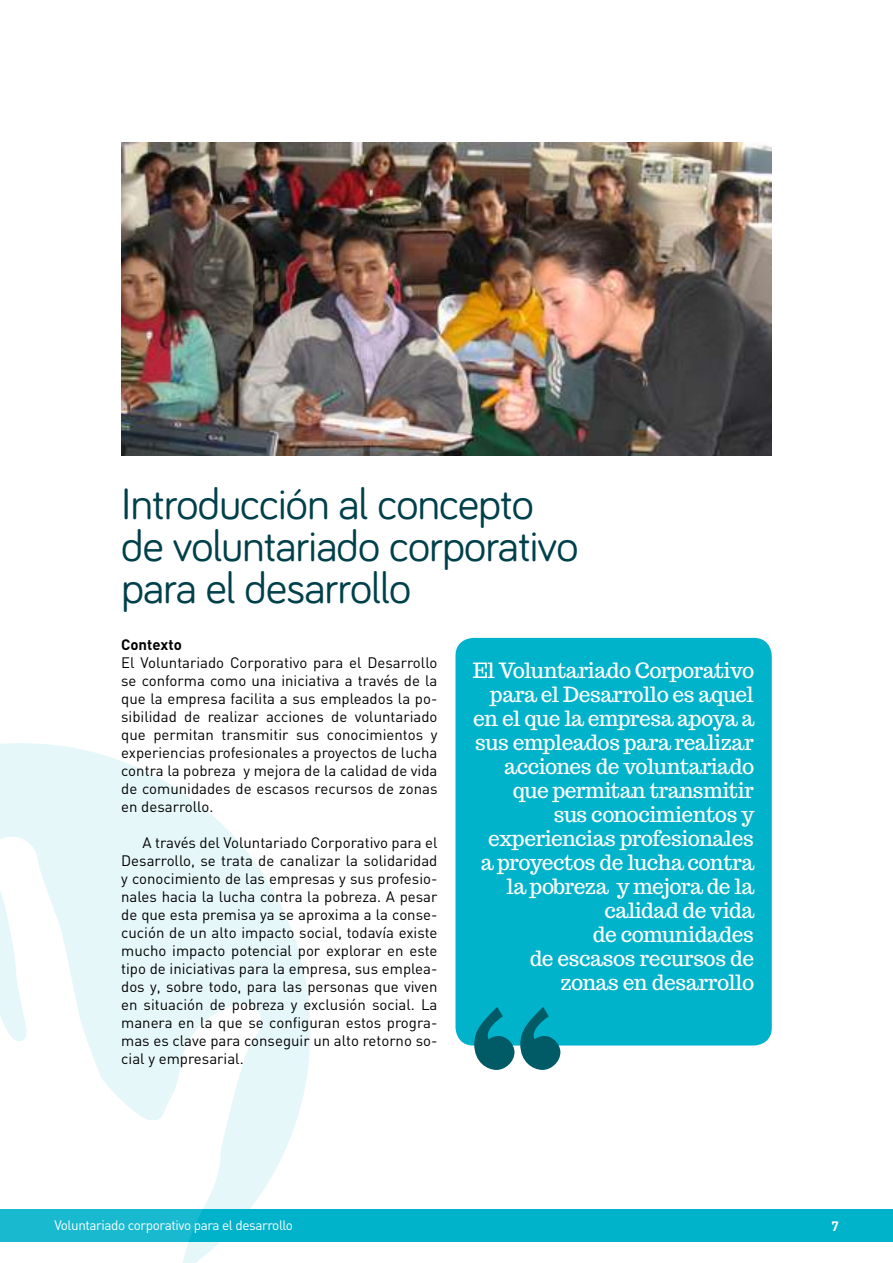
<style>
.page{position:relative;width:893px;height:1263px;background:#fff}
.page>*{position:absolute;margin:0;border:0;box-sizing:border-box;transform-origin:0 0}
.t1{font:262.5px "Trocchi";color:#005b66}
.t2{font:45px/42px "Bariol";letter-spacing:-.02em;color:#00404a}
.t3{font:21px/24px "Trocchi";letter-spacing:-.02em;color:#fff;text-align:right}
.t4{font:15px/18px "DIN";color:#000;text-align:justify}
.t5{font:700 15px "DIN";color:#000}
.t6{font:13.5px "DIN";letter-spacing:-.03em;color:#fff}
.t7{font:700 13.5px "DIN";color:#fff}
</style>
<div class="page">
<div style="left:0;top:1209px;width:893px;height:33px;background:#00b3cb"></div>
<svg style="left:0;top:743px;width:310px;height:446px;fill:#e6f7f9"></svg>
<svg style="left:0;top:833px;width:264px;height:430px;fill:#e6f7f9"></svg>
<img style="left:121px;top:142px;width:651px;height:313px">
<div style="left:455px;top:638px;width:317px;height:407px;background:#00b3cb;border-radius:18px"></div>
<h2 class="t2" style="left:121px;top:481px;width:459px">Introducción al concepto de voluntariado corporativo para el desarrollo</h2>
<p class="t5" style="left:121px;top:635px;width:62px">Contexto</p>
<p class="t4" style="left:121px;top:654px;width:318px">El Voluntariado Corporativo para el Desarrollo se conforma como una iniciativa a través de la que la empresa facilita a sus empleados la po&shy;sibilidad de realizar acciones de voluntariado que permitan transmitir sus conocimientos y experiencias profesionales a proyectos de lucha contra la pobreza y mejora de la calidad de vida de comunidades de escasos recursos de zonas en desarrollo.</p>
<p class="t4" style="left:121px;top:834px;width:318px;text-indent:21px">A través del Voluntariado Corporativo para el Desarrollo, se trata de canalizar la solidaridad y conocimiento de las empresas y sus profesio&shy;nales hacia la lucha contra la pobreza. A pesar de que esta premisa ya se aproxima a la conse&shy;cución de un alto impacto social, todavía existe mucho impacto potencial por explorar en este tipo de iniciativas para la empresa, sus emplea&shy;dos y, sobre todo, para las personas que viven en situación de pobreza y exclusión social. La manera en la que se configuran estos progra&shy;mas es clave para conseguir un alto retorno so&shy;cial y empresarial.</p>
<p class="t3" style="left:473px;top:659px;width:283px">El Voluntariado Corporativo para el Desarrollo es aquel en el que la empresa apoya a sus empleados para realizar acciones de voluntariado que permitan transmitir<br>sus conocimientos y experiencias profesionales a proyectos de lucha contra la pobreza y mejora de la calidad de vida<br>de comunidades<br>de escasos recursos de zonas en desarrollo</p>
<h1 class="t1" style="left:456px;top:936px;width:124px">“</h1>
<p class="t6" style="left:54px;top:1217px;width:240px">Voluntariado corporativo para el desarrollo</p>
<p class="t7" style="left:832px;top:1217px;width:9px">7</p>
</div>
